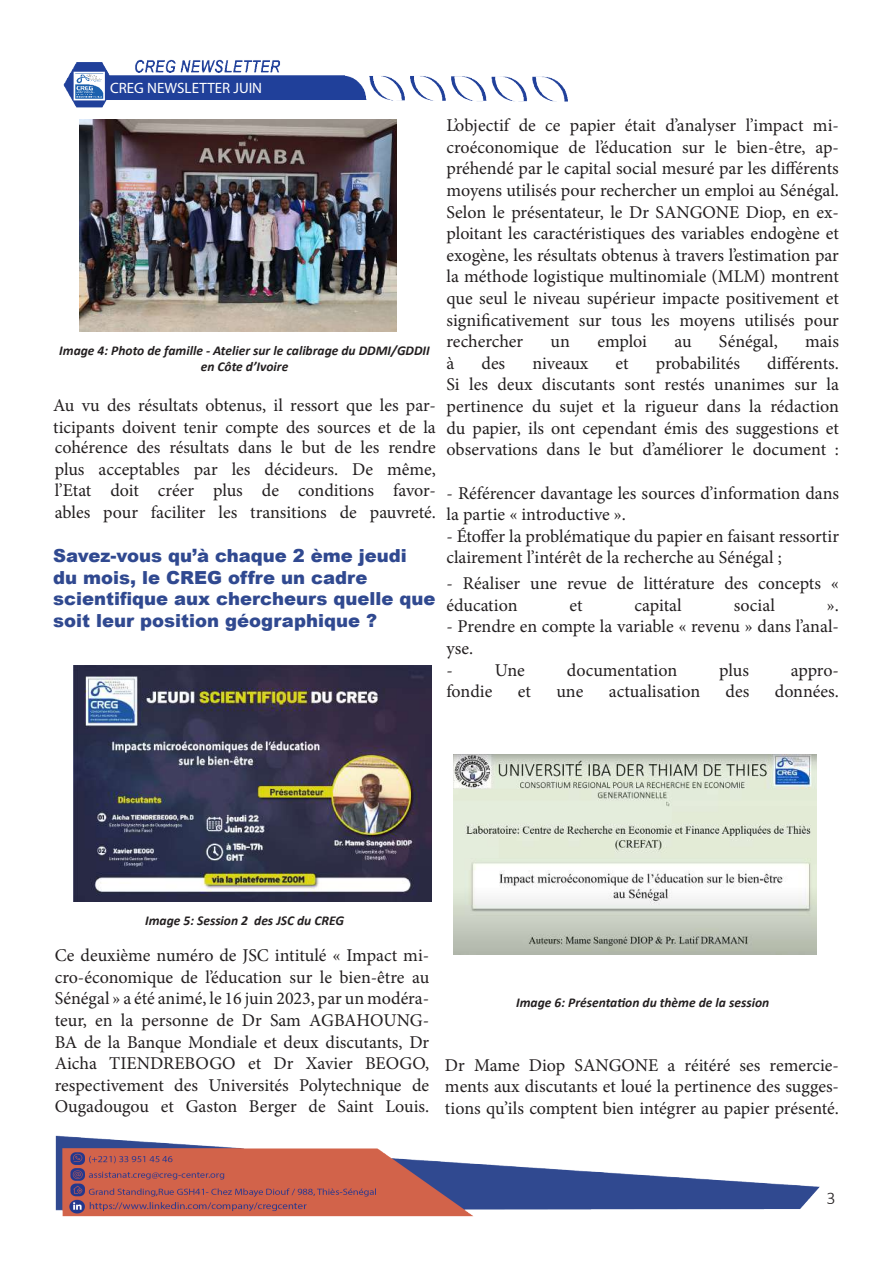
<style>
.page{position:relative;width:893px;height:1263px;background:#fff}
.page>*{position:absolute;margin:0;border:0;box-sizing:border-box;transform-origin:0 0}
.t1{font:18px/21.6px "Minion Pro";color:#231f20;text-align:justify}
.t2{font:900 18px/21.6px "Arial";color:#304990}
.t3{font:300 18px "Calibri";color:#231f20}
.t4{font:15px "Myriad Pro";color:#fff}
.t5{font:italic 700 13.5px/16.2px "Calibri";color:#231f20;text-align:center}
</style>
<div class="page">
<img style="left:63px;top:59px;width:505px;height:49px">
<img style="left:55px;top:1135px;width:765px;height:82px">
<div style="left:110px;top:82px;width:241px;height:15px;background:#20409a"></div>
<img style="left:73px;top:665px;width:359px;height:237px">
<img style="left:79px;top:120px;width:318px;height:211px">
<img style="left:453px;top:754px;width:364px;height:200px">
<p class="t4" style="left:110px;top:79px;width:154px">CREG NEWSLETTER JUIN</p>
<p class="t5" style="left:59px;top:342px;width:372px">Image 4: Photo de famille - Atelier sur le calibrage du DDMI/GDDII en Côte d’Ivoire</p>
<p class="t1" style="left:53px;top:395px;width:384px">Au vu des résultats obtenus, il ressort que les par&shy;ticipants doivent tenir compte des sources et de la cohérence des résultats dans le but de les rendre plus acceptables par les décideurs. De même, l’Etat doit créer plus de conditions favor&shy;ables pour faciliter les transitions de pauvreté.</p>
<p class="t2" style="left:53px;top:544px;width:384px">Savez-vous qu’à chaque 2 ème jeudi<br>du mois, le CREG offre un cadre scientifique aux chercheurs quelle que soit leur position géographique ?</p>
<p class="t1" style="left:446px;top:115px;width:394px">L’objectif de ce papier était d’analyser l’impact mi&shy;croéconomique de l’éducation sur le bien-être, ap&shy;préhendé par le capital social mesuré par les différents moyens utilisés pour rechercher un emploi au Sénégal.<br>Selon le présentateur, le Dr SANGONE Diop, en ex&shy;ploitant les caractéristiques des variables endogène et exogène, les résultats obtenus à travers l’estimation par la méthode logistique multinomiale (MLM) montrent que seul le niveau supérieur impacte positivement et significativement sur tous les moyens utilisés pour rechercher</p>
<p class="t1" style="left:551px;top:331px;width:21px">un</p>
<p class="t1" style="left:597px;top:331px;width:51px">emploi</p>
<p class="t1" style="left:674px;top:331px;width:19px">au</p>
<p class="t1" style="left:719px;top:331px;width:60px">Sénégal,</p>
<p class="t1" style="left:805px;top:331px;width:35px">mais</p>
<p class="t1" style="left:446px;top:352px;width:394px;text-indent:321px">différents.<br>Si les deux discutants sont restés unanimes sur la pertinence du sujet et la rigueur dans la rédaction du papier, ils ont cependant émis des suggestions et observations dans le but d’améliorer le document :</p>
<p class="t1" style="left:446px;top:482px;width:394px">- Référencer davantage les sources d’information dans la partie « introductive ».</p>
<p class="t1" style="left:446px;top:525px;width:394px">- Étoffer la problématique du papier en faisant ressortir clairement l’intérêt de la recherche au Sénégal ;</p>
<p class="t1" style="left:446px;top:573px;width:394px">- Réaliser une revue de littérature des concepts « éducation</p>
<p class="t1" style="left:446px;top:352px;width:9px">à</p>
<p class="t1" style="left:481px;top:352px;width:25px">des</p>
<p class="t1" style="left:532px;top:352px;width:58px">niveaux</p>
<p class="t1" style="left:615px;top:352px;width:15px">et</p>
<p class="t1" style="left:656px;top:352px;width:86px">probabilités</p>
<p class="t1" style="left:569px;top:594px;width:15px">et</p>
<p class="t1" style="left:635px;top:594px;width:49px">capital</p>
<p class="t1" style="left:734px;top:594px;width:43px">social</p>
<p class="t1" style="left:827px;top:594px;width:14px">».</p>
<p class="t1" style="left:446px;top:616px;width:394px">- Prendre en compte la variable « revenu » dans l’anal&shy;yse.</p>
<p class="t1" style="left:446px;top:659px;width:80px">- Une</p>
<p class="t1" style="left:567px;top:659px;width:112px">documentation</p>
<p class="t1" style="left:719px;top:659px;width:31px">plus</p>
<p class="t1" style="left:791px;top:659px;width:50px">appro-</p>
<p class="t1" style="left:446px;top:681px;width:47px">fondie</p>
<p class="t1" style="left:518px;top:681px;width:15px">et</p>
<p class="t1" style="left:556px;top:681px;width:28px">une</p>
<p class="t1" style="left:609px;top:681px;width:93px">actualisation</p>
<p class="t1" style="left:726px;top:681px;width:25px">des</p>
<p class="t1" style="left:775px;top:681px;width:66px">données.</p>
<p class="t5" style="left:145px;top:912px;width:200px">Image 5: Session 2 des JSC du CREG</p>
<p class="t1" style="left:55px;top:945px;width:376px">Ce deuxième numéro de JSC intitulé « Impact mi&shy;cro-économique de l’éducation sur le bien-être au Sénégal » a été animé, le 16 juin 2023, par un modéra&shy;teur, en la personne de Dr Sam AGBAHOUNG-BA de la Banque Mondiale et deux discutants, Dr Aicha TIENDREBOGO et Dr Xavier BEOGO, respectivement des Universités Polytechnique de Ougadougou et Gaston Berger de Saint Louis.</p>
<p class="t5" style="left:516px;top:994px;width:255px">Image 6: Présentation du thème de la session</p>
<p class="t1" style="left:445px;top:1054px;width:395px">Dr Mame Diop SANGONE a réitéré ses remercie&shy;ments aux discutants et loué la pertinence des sugges&shy;tions qu’ils comptent bien intégrer au papier présenté.</p>
<p class="t3" style="left:826px;top:1187px;width:11px">3</p>
</div>
